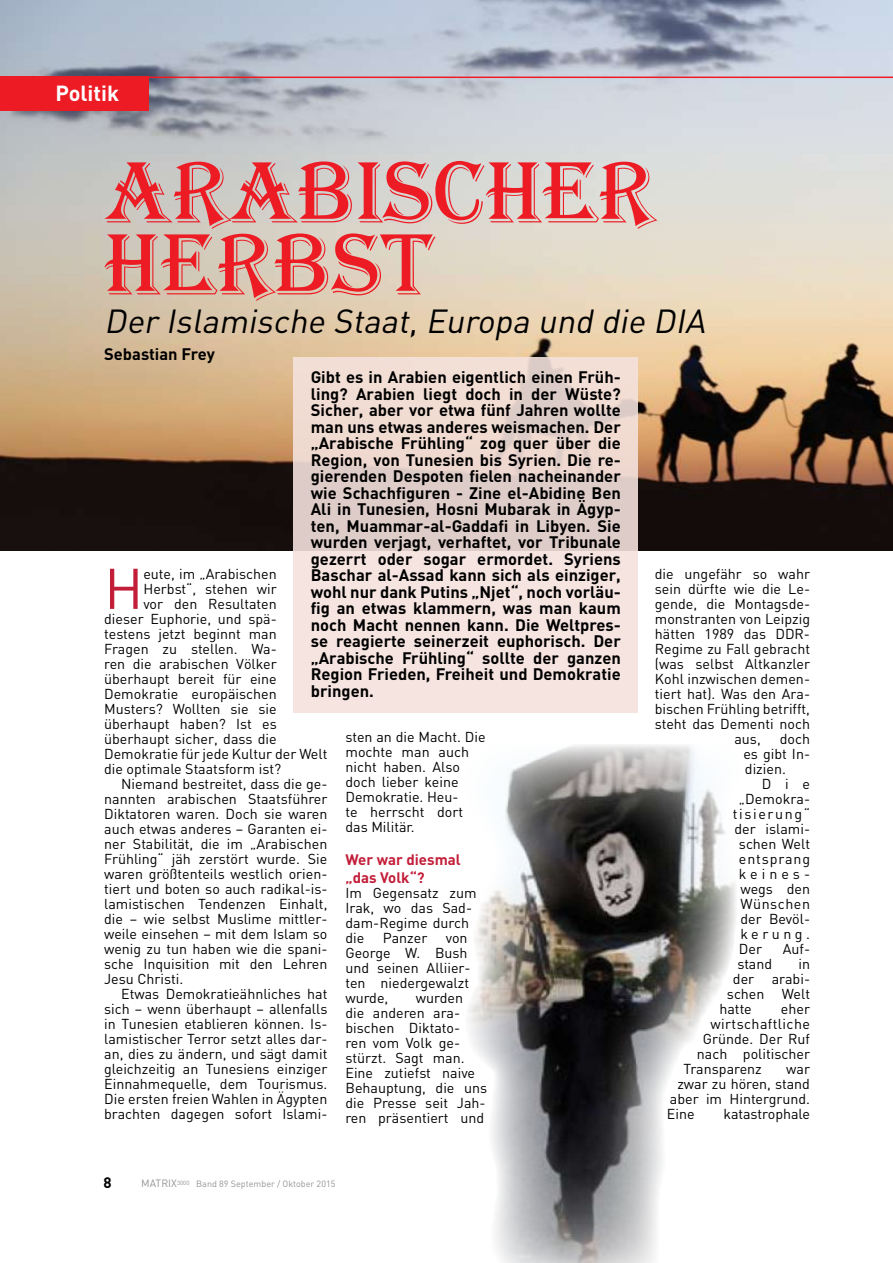
<style>
.page{position:relative;width:893px;height:1263px;background:#fff}
.page>*{position:absolute;margin:0;border:0;box-sizing:border-box;transform-origin:0 0}
.t1{font:90px/72px "Algerian";color:#ed1c24}
.t2{font:56.4px "DIN";color:#c31e39}
.t3{font:italic 33px "DIN";color:#000}
.t4{font:700 21.6px "DIN";color:#fff}
.t5{font:700 16.5px/16.5px "DIN";color:#000;text-align:justify}
.t6{font:700 15px/18px "DIN";color:#c31e39}
.t7{font:14.25px/15px "DIN";color:#000}
.t8{font:14.25px "DIN";letter-spacing:.03em;color:#000}
.t9{font:14.25px "DIN";letter-spacing:.115em;color:#000}
.t10{font:14.25px "DIN";letter-spacing:.06em;color:#000}
.t11{font:14.25px "DIN";letter-spacing:.04em;color:#000}
.t12{font:9px "DIN";color:#939598}
.s1{font-size:10.5px}
</style>
<div class="page">
<img style="left:0;top:0;width:893px;height:550px">
<img style="left:468px;top:745px;width:268px;height:518px">
<svg style="left:294px;top:357px;width:344px;height:356px;background:#eddbd5"></svg>
<div style="left:0;top:77px;width:149px;height:34px;background:#ed1c24"></div>
<hr style="left:30px;top:77px;width:863px;height:1px;background:#ed1c24">
<h3 class="t4" style="left:55px;top:79px;width:65px">Politik</h3>
<h1 class="t1" style="left:104px;top:158px;width:553px">ARABISCHER<br>HERBST</h1>
<h3 class="t3" style="left:104px;top:300px;width:609px">Der Islamische Staat,Europa und die DIA</h3>
<p class="t5" style="left:104px;top:346px;width:112px">Sebastian Frey</p>
<p class="t5" style="left:311px;top:369px;width:312px">Gibt es in Arabien eigentlich einen Früh&shy;ling? Arabien liegt doch in der Wüste?<br>Sicher, aber vor etwa fünf Jahren wollte man uns etwas anderes weismachen. Der „Arabische Frühling“ zog quer über die Region, von Tunesien bis Syrien. Die re&shy;gierenden Despoten fielen nacheinander wie Schachfiguren - Zine el-Abidine Ben Ali in Tunesien, Hosni Mubarak in Ägyp&shy;ten, Muammar-al-Gaddafi in Libyen. Sie wurden verjagt, verhaftet, vor Tribunale gezerrt oder sogar ermordet. Syriens Baschar al-Assad kann sich als einziger, wohl nur dank Putins „Njet“, noch vorläu&shy;fig an etwas klammern, was man kaum noch Macht nennen kann. Die Weltpres&shy;se reagierte seinerzeit euphorisch. Der „Arabische Frühling“ sollte der ganzen Region Frieden, Freiheit und Demokratie bringen.</p>
<p class="t7" style="left:655px;top:566px;width:157px">die ungefähr so wahr</p>
<p class="t7" style="left:655px;top:581px;width:157px">sein dürfte wie die Le-</p>
<p class="t7" style="left:655px;top:596px;width:157px">gende, die Montagsde-</p>
<p class="t7" style="left:655px;top:611px;width:157px">monstranten von Leipzig</p>
<p class="t7" style="left:655px;top:626px;width:157px">hätten 1989 das DDR-</p>
<p class="t7" style="left:655px;top:641px;width:157px">Regime zu Fall gebracht</p>
<p class="t7" style="left:655px;top:656px;width:157px">(was selbst Altkanzler</p>
<p class="t7" style="left:655px;top:671px;width:157px">Kohl inzwischen demen-</p>
<p class="t7" style="left:655px;top:686px;width:157px">tiert hat). Was den Ara-</p>
<p class="t7" style="left:655px;top:701px;width:157px">bischen Frühling betrifft,</p>
<p class="t7" style="left:655px;top:716px;width:157px">steht das Dementi noch</p>
<p class="t7" style="left:734px;top:731px;width:28px">aus,</p>
<h2 class="t2" style="left:104px;top:552px;width:41px">H</h2>
<p class="t7" style="left:143px;top:566px;width:135px">eute, im „Arabischen</p>
<p class="t7" style="left:143px;top:581px;width:135px">Herbst“, stehen wir</p>
<p class="t7" style="left:143px;top:596px;width:135px">vor den Resultaten</p>
<p class="t7" style="left:104px;top:611px;width:174px">dieser Euphorie, und spä-</p>
<p class="t7" style="left:104px;top:626px;width:174px">testens jetzt beginnt man</p>
<p class="t7" style="left:104px;top:641px;width:174px">Fragen zu stellen. Wa-</p>
<p class="t7" style="left:104px;top:656px;width:174px">ren die arabischen Völker</p>
<p class="t7" style="left:104px;top:671px;width:174px">überhaupt bereit für eine</p>
<p class="t7" style="left:104px;top:686px;width:174px">Demokratie europäischen</p>
<p class="t7" style="left:104px;top:701px;width:174px">Musters? Wollten sie sie</p>
<p class="t7" style="left:104px;top:716px;width:174px">überhaupt haben? Ist es</p>
<p class="t7" style="left:104px;top:731px;width:174px">überhaupt sicher, dass die</p>
<p class="t7" style="left:104px;top:746px;width:225px">Demokratie für jede Kultur der Welt</p>
<p class="t7" style="left:104px;top:761px;width:179px">die optimale Staatsform ist?</p>
<p class="t7" style="left:121px;top:776px;width:208px">Niemand bestreitet, dass die ge-</p>
<p class="t7" style="left:104px;top:791px;width:225px">nannten arabischen Staatsführer</p>
<p class="t7" style="left:104px;top:806px;width:225px">Diktatoren waren. Doch sie waren</p>
<p class="t7" style="left:104px;top:821px;width:225px">auch etwas anderes – Garanten ei-</p>
<p class="t7" style="left:104px;top:836px;width:225px">ner Stabilität, die im „Arabischen</p>
<p class="t7" style="left:104px;top:851px;width:225px">Frühling“ jäh zerstört wurde. Sie</p>
<p class="t7" style="left:104px;top:866px;width:225px">waren größtenteils westlich orien-</p>
<p class="t7" style="left:104px;top:881px;width:225px">tiert und boten so auch radikal-is-</p>
<p class="t7" style="left:104px;top:896px;width:225px">lamistischen Tendenzen Einhalt,</p>
<p class="t7" style="left:104px;top:911px;width:225px">die – wie selbst Muslime mittler-</p>
<p class="t7" style="left:104px;top:926px;width:225px">weile einsehen – mit dem Islam so</p>
<p class="t7" style="left:104px;top:941px;width:225px">wenig zu tun haben wie die spani-</p>
<p class="t7" style="left:104px;top:956px;width:225px">sche Inquisition mit den Lehren</p>
<p class="t7" style="left:104px;top:971px;width:81px">Jesu Christi.</p>
<p class="t7" style="left:121px;top:986px;width:208px">Etwas Demokratieähnliches hat</p>
<p class="t7" style="left:104px;top:1001px;width:225px">sich – wenn überhaupt – allenfalls</p>
<p class="t7" style="left:104px;top:1016px;width:225px">in Tunesien etablieren können. Is-</p>
<p class="t7" style="left:104px;top:1031px;width:225px">lamistischer Terror setzt alles dar-</p>
<p class="t7" style="left:104px;top:1046px;width:225px">an, dies zu ändern, und sägt damit</p>
<p class="t7" style="left:104px;top:1061px;width:225px">gleichzeitig an Tunesiens einziger</p>
<p class="t7" style="left:104px;top:1076px;width:225px">Einnahmequelle, dem Tourismus.</p>
<p class="t7" style="left:104px;top:1091px;width:225px">Die ersten freien Wahlen in Ägypten</p>
<p class="t7" style="left:104px;top:1106px;width:225px">brachten dagegen sofort Islami-</p>
<p class="t7" style="left:345px;top:728px;width:142px">sten an die Macht. Die mochte man auch nicht haben. Also doch lieber keine<br>Demokratie. Heu-<br>te herrscht dort das Militär.</p>
<p class="t6" style="left:345px;top:850px;width:117px">Wer war diesmal „das Volk“?</p>
<p class="t7" style="left:345px;top:884px;width:133px">Im Gegensatz zum<br>Irak, wo das Sad&shy;dam-Regime durch die</p>
<p class="t7" style="left:743px;top:731px;width:68px;text-align:justify;text-indent:36px">doch es gibt In&shy;dizien.</p>
<p class="t7" style="left:762px;top:776px;width:50px">Die</p>
<p class="t7" style="left:739px;top:791px;width:73px">„Demokra-</p>
<p class="t9" style="left:733px;top:804px;width:79px">tisierung“</p>
<p class="t7" style="left:734px;top:821px;width:77px">der islami-</p>
<p class="t7" style="left:739px;top:836px;width:73px">schen Welt</p>
<p class="t10" style="left:739px;top:849px;width:73px">entsprang</p>
<p class="t7" style="left:739px;top:866px;width:73px">keines-</p>
<p class="t7" style="left:740px;top:881px;width:71px">wegs den</p>
<p class="t11" style="left:740px;top:894px;width:71px">Wünschen</p>
<p class="t7" style="left:740px;top:911px;width:71px">der Bevöl-</p>
<p class="t7" style="left:740px;top:926px;width:71px">kerung.</p>
<p class="t7" style="left:739px;top:941px;width:25px">Der</p>
<p class="t7" style="left:783px;top:941px;width:29px">Auf-</p>
<p class="t7" style="left:737px;top:956px;width:36px">stand</p>
<p class="t7" style="left:798px;top:956px;width:13px">in</p>
<p class="t7" style="left:733px;top:971px;width:79px">der arabi-</p>
<p class="t7" style="left:727px;top:986px;width:85px">schen Welt</p>
<p class="t7" style="left:719px;top:1001px;width:34px">hatte</p>
<p class="t7" style="left:781px;top:1001px;width:31px">eher</p>
<p class="t8" style="left:710px;top:1014px;width:101px">wirtschaftliche</p>
<p class="t7" style="left:703px;top:1031px;width:109px">Gründe. Der Ruf</p>
<p class="t7" style="left:697px;top:1046px;width:115px">nach politischer</p>
<p class="t7" style="left:683px;top:1061px;width:80px">Transparenz</p>
<p class="t7" style="left:786px;top:1061px;width:25px">war</p>
<p class="t7" style="left:677px;top:1076px;width:134px">zwar zu hören, stand</p>
<p class="t7" style="left:670px;top:1091px;width:142px">aber im Hintergrund.</p>
<p class="t7" style="left:667px;top:1106px;width:29px">Eine</p>
<p class="t7" style="left:723px;top:1106px;width:88px">katastrophale</p>
<p class="t7" style="left:383px;top:929px;width:46px">Panzer</p>
<p class="t7" style="left:345px;top:929px;width:127px;text-indent:100px">von<br>George W. Bush und seinen Alliier&shy;ten niedergewalzt wurde,</p>
<p class="t7" style="left:345px;top:989px;width:143px;text-indent:70px">wurden<br>die anderen ara&shy;bischen Diktato-<br>ren vom Volk ge&shy;stürzt. Sagt man.<br>Eine zutiefst naive<br>Behauptung, die uns die Presse seit Jah&shy;ren präsentiert und</p>
<p class="t12" style="left:141px;top:1178px;width:196px"><span class="s1">MATRIX</span><sup>3000</sup> Band 89 September / Oktober 2015</p>
</div>
